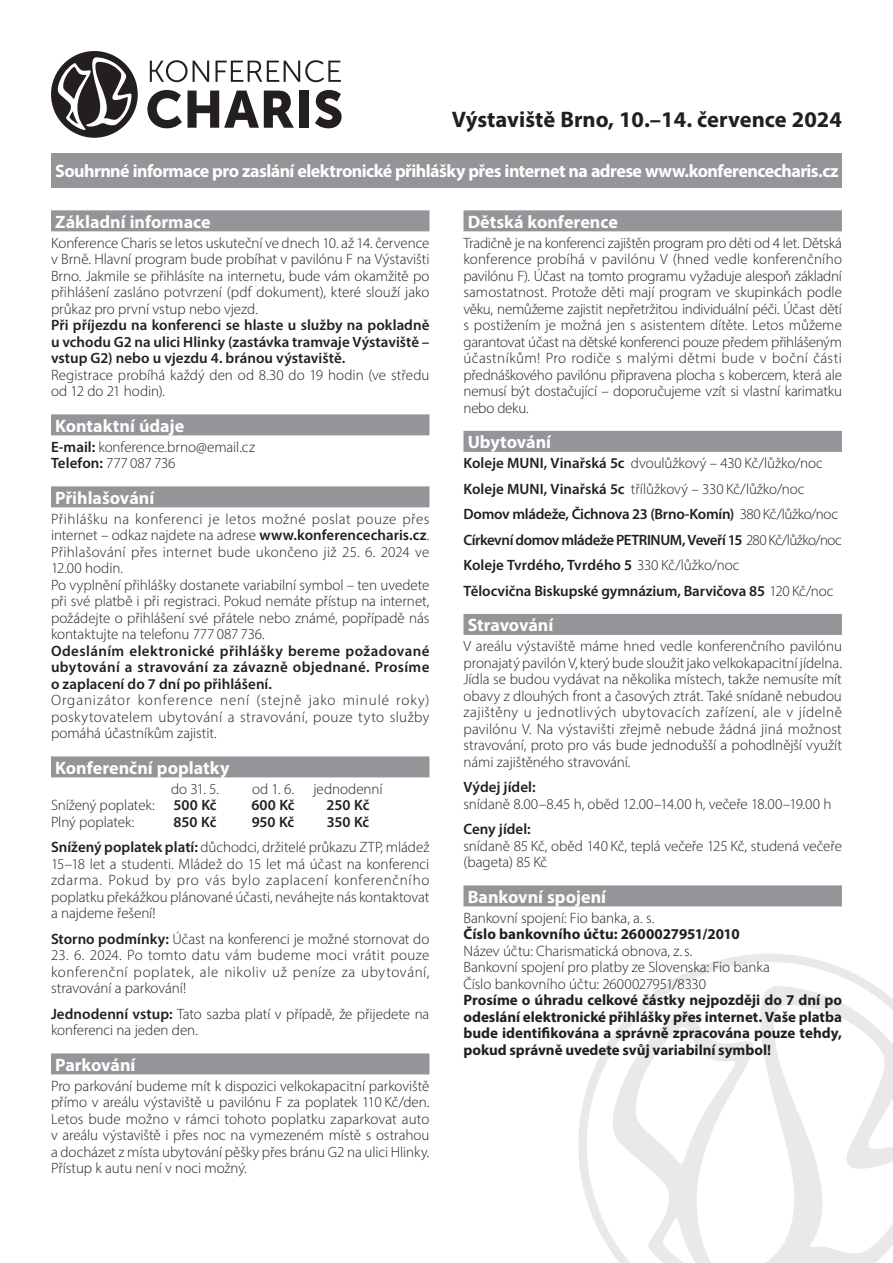
<style>
.page{position:relative;width:893px;height:1263px;background:#fff}
.page>*{position:absolute;margin:0;border:0;box-sizing:border-box;transform-origin:0 0}
.t1{font:700 22.5px "Myriad Pro";color:#231f20}
.t2{font:700 18px "Myriad Pro";letter-spacing:-.01em;color:#fff}
.t3{font:700 18px "Myriad Pro";letter-spacing:-.03em;color:#fff}
.t4{font:300 15px/16.5px "Myriad Pro";color:#231f20;text-align:justify}
.t5{font:600 15px/25.5px "Myriad Pro";letter-spacing:-.005em;color:#231f20;text-align:justify}
.t6{font:700 15px/16.5px "Myriad Pro";letter-spacing:-.005em;color:#231f20;text-align:justify}
.s1{font-weight:600}
.s2{font-weight:300}
</style>
<div class="page">
<svg style="left:150px;top:60px;width:59px;height:22px"></svg>
<svg style="left:216px;top:60px;width:125px;height:22px"></svg>
<svg style="left:147px;top:90px;width:147px;height:38px"></svg>
<div style="left:299px;top:91px;width:10px;height:37px;background:#231f20"></div>
<svg style="left:315px;top:90px;width:27px;height:38px"></svg>
<div style="left:51px;top:51px;width:87px;height:87px;background:#231f20;border-radius:50%"></div>
<svg style="left:57px;top:57px;width:75px;height:73px"></svg>
<svg style="left:578px;top:954px;width:296px;height:292px"></svg>
<svg style="left:608px;top:1009px;width:121px;height:254px"></svg>
<svg style="left:729px;top:985px;width:164px;height:278px"></svg>
<div style="left:51px;top:210px;width:378px;height:21px;background:#939598"></div>
<div style="left:51px;top:414px;width:378px;height:21px;background:#939598"></div>
<div style="left:51px;top:486px;width:378px;height:21px;background:#939598"></div>
<div style="left:51px;top:756px;width:378px;height:21px;background:#939598"></div>
<div style="left:51px;top:1053px;width:378px;height:21px;background:#939598"></div>
<div style="left:463px;top:210px;width:379px;height:21px;background:#939598"></div>
<div style="left:463px;top:431px;width:379px;height:21px;background:#939598"></div>
<div style="left:463px;top:614px;width:379px;height:21px;background:#939598"></div>
<div style="left:463px;top:885px;width:379px;height:21px;background:#939598"></div>
<div style="left:51px;top:154px;width:791px;height:34px;background:#939598"></div>
<h1 class="t1" style="left:452px;top:105px;width:391px">Výstaviště Brno, 10.–14. července 2024</h1>
<p class="t3" style="left:55px;top:159px;width:785px">Souhrnné informace pro zaslání elektronické přihlášky přes internet na adrese www.konferencecharis.cz</p>
<p class="t2" style="left:55px;top:210px;width:157px">Základní informace</p>
<p class="t4" style="left:51px;top:234px;width:380px">Konference Charis se letos uskuteční ve dnech 10. až 14. července v Brně. Hlavní program bude probíhat v pavilónu F na Výstavišti Brno. Jakmile se přihlásíte na internetu, bude vám okamžitě po přihlášení zasláno potvrzení (pdf dokument), které slouží jako průkaz pro první vstup nebo vjezd.</p>
<p class="t5" style="left:51px;top:317px;width:380px;line-height:16.5px">Při příjezdu na konferenci se hlaste u služby na pokladně u vchodu G2 na ulici Hlinky (zastávka tramvaje Výstaviště – vstup G2) nebo u vjezdu 4. bránou výstaviště.</p>
<p class="t4" style="left:51px;top:366px;width:380px">Registrace probíhá každý den od 8.30 do 19 hodin (ve středu od 12 do 21 hodin).</p>
<p class="t2" style="left:55px;top:414px;width:130px">Kontaktní údaje</p>
<p class="t4" style="left:51px;top:438px;width:206px"><span class="s1">E-mail:</span> konference.brno@email.cz<br><span class="s1">Telefon:</span> 777 087 736</p>
<p class="t2" style="left:55px;top:486px;width:100px">Přihlašování</p>
<p class="t4" style="left:51px;top:510px;width:380px;text-align:left">Přihlášku na konferenci je letos možné poslat pouze přes internet – odkaz najdete na adrese <span class="s1">www.konferencecharis.cz</span>.<br>Přihlašování přes internet bude ukončeno již 25. 6. 2024 ve 12.00 hodin.<br>Po vyplnění přihlášky dostanete variabilní symbol – ten uvedete při své platbě i při registraci. Pokud nemáte přístup na internet, požádejte o přihlášení své přátele nebo známé, popřípadě nás kontaktujte na telefonu 777 087 736.</p>
<p class="t5" style="left:51px;top:642px;width:380px;line-height:16.5px">Odesláním elektronické přihlášky bereme požadované ubytování a stravování za závazně objednané. Prosíme o zaplacení do 7 dní po přihlášení.</p>
<p class="t4" style="left:51px;top:692px;width:380px">Organizátor konference není (stejně jako minulé roky) poskytovatelem ubytování a stravování, pouze tyto služby pomáhá účastníkům zajistit.</p>
<p class="t2" style="left:55px;top:756px;width:176px">Konferenční poplatky</p>
<p class="t4" style="left:171px;top:780px;width:49px">do 31. 5.</p>
<p class="t4" style="left:252px;top:780px;width:43px">od 1. 6.</p>
<p class="t4" style="left:313px;top:780px;width:71px">jednodenní</p>
<p class="t4" style="left:51px;top:797px;width:167px">Snížený poplatek: <span class="s1">500 Kč</span></p>
<p class="t5" style="left:251px;top:792px;width:45px">600 Kč</p>
<p class="t5" style="left:327px;top:792px;width:44px">250 Kč</p>
<p class="t4" style="left:51px;top:813px;width:85px">Plný poplatek:</p>
<p class="t5" style="left:174px;top:809px;width:44px">850 Kč</p>
<p class="t5" style="left:252px;top:809px;width:44px">950 Kč</p>
<p class="t4" style="left:51px;top:809px;width:380px;line-height:25.5px;text-indent:276px"><span class="s1">350 Kč<br>Snížený poplatek platí:</span> důchodci, držitelé průkazu ZTP, mládež</p>
<p class="t4" style="left:51px;top:855px;width:380px">15–18 let a studenti. Mládež do 15 let má účast na konferenci zdarma. Pokud by pro vás bylo zaplacení konferenčního poplatku překážkou plánované účasti, neváhejte nás kontaktovat a najdeme řešení!</p>
<p class="t4" style="left:51px;top:930px;width:380px"><span class="s1">Storno podmínky:</span> Účast na konferenci je možné stornovat do</p>
<p class="t4" style="left:51px;top:947px;width:380px">23. 6. 2024. Po tomto datu vám budeme moci vrátit pouze konferenční poplatek, ale nikoliv už peníze za ubytování, stravování a parkování!</p>
<p class="t4" style="left:51px;top:1005px;width:380px"><span class="s1">Jednodenní vstup:</span> Tato sazba platí v případě, že přijedete na konferenci na jeden den.</p>
<p class="t2" style="left:55px;top:1053px;width:82px">Parkování</p>
<p class="t4" style="left:51px;top:1077px;width:380px">Pro parkování budeme mít k dispozici velkokapacitní parkoviště přímo v areálu výstaviště u pavilónu F za poplatek 110 Kč/den.<br>Letos bude možno v rámci tohoto poplatku zaparkovat auto v areálu výstaviště i přes noc na vymezeném místě s ostrahou a docházet z místa ubytování pěšky přes bránu G2 na ulici Hlinky.<br>Přístup k autu není v noci možný.</p>
<p class="t2" style="left:468px;top:210px;width:152px">Dětská konference</p>
<p class="t4" style="left:463px;top:234px;width:380px">Tradičně je na konferenci zajištěn program pro děti od 4 let. Dětská konference probíhá v pavilónu V (hned vedle konferenčního pavilónu F). Účast na tomto programu vyžaduje alespoň základní samostatnost. Protože děti mají program ve skupinkách podle věku, nemůžeme zajistit nepřetržitou individuální péči. Účast dětí s postižením je možná jen s asistentem dítěte. Letos můžeme garantovat účast na dětské konferenci pouze předem přihlášeným účastníkům! Pro rodiče s malými dětmi bude v boční části přednáškového pavilónu připravena plocha s kobercem, která ale nemusí být dostačující – doporučujeme vzít si vlastní karimatku nebo deku.</p>
<p class="t2" style="left:468px;top:430px;width:85px">Ubytování</p>
<p class="t5" style="left:463px;top:450px;width:380px;text-align:left">Koleje MUNI, Vinařská 5c <span class="s2">dvoulůžkový – 430 Kč/lůžko/noc </span>Koleje MUNI, Vinařská 5c <span class="s2">třílůžkový – 330 Kč/lůžko/noc </span>Domov mládeže, Čichnova 23 (Brno-Komín) <span class="s2">380 Kč/lůžko/noc </span>Církevní domov mládeže PETRINUM, Veveří 15 <span class="s2">280Kč/lůžko/noc </span>Koleje Tvrdého, Tvrdého 5 <span class="s2">330 Kč/lůžko/noc<br></span>Tělocvična Biskupské gymnázium, Barvičova 85 <span class="s2">120 Kč/noc</span></p>
<p class="t2" style="left:468px;top:613px;width:87px">Stravování</p>
<p class="t4" style="left:463px;top:638px;width:380px">V areálu výstaviště máme hned vedle konferenčního pavilónu pronajatý pavilón V, který bude sloužit jako velkokapacitní jídelna.<br>Jídla se budou vydávat na několika místech, takže nemusíte mít obavy z dlouhých front a časových ztrát. Také snídaně nebudou zajištěny u jednotlivých ubytovacích zařízení, ale v jídelně pavilónu V. Na výstavišti zřejmě nebude žádná jiná možnost stravování, proto pro vás bude jednodušší a pohodlnější využít námi zajištěného stravování.</p>
<p class="t5" style="left:463px;top:774px;width:74px">Výdej jídel:</p>
<p class="t4" style="left:463px;top:795px;width:369px">snídaně 8.00–8.45 h, oběd 12.00–14.00 h, večeře 18.00–19.00 h</p>
<p class="t5" style="left:463px;top:816px;width:69px">Ceny jídel:</p>
<p class="t4" style="left:463px;top:837px;width:380px">snídaně 85 Kč, oběd 140 Kč, teplá večeře 125 Kč, studená večeře (bageta) 85 Kč</p>
<p class="t2" style="left:468px;top:885px;width:140px">Bankovní spojení</p>
<p class="t4" style="left:463px;top:909px;width:192px">Bankovní spojení: Fio banka, a. s.</p>
<p class="t6" style="left:463px;top:926px;width:278px">Číslo bankovního účtu: 2600027951/2010</p>
<p class="t4" style="left:463px;top:942px;width:308px;text-align:left">Název účtu: Charismatická obnova, z.s.<br>Bankovní spojení pro platby ze Slovenska: Fio banka<br>Číslo bankovního účtu: 2600027951/8330</p>
<p class="t6" style="left:463px;top:992px;width:380px">Prosíme o úhradu celkové částky nejpozději do 7 dní po odeslání elektronické přihlášky přes internet. Vaše platba bude identifikována a správně zpracována pouze tehdy, pokud správně uvedete svůj variabilní symbol!</p>
</div>
